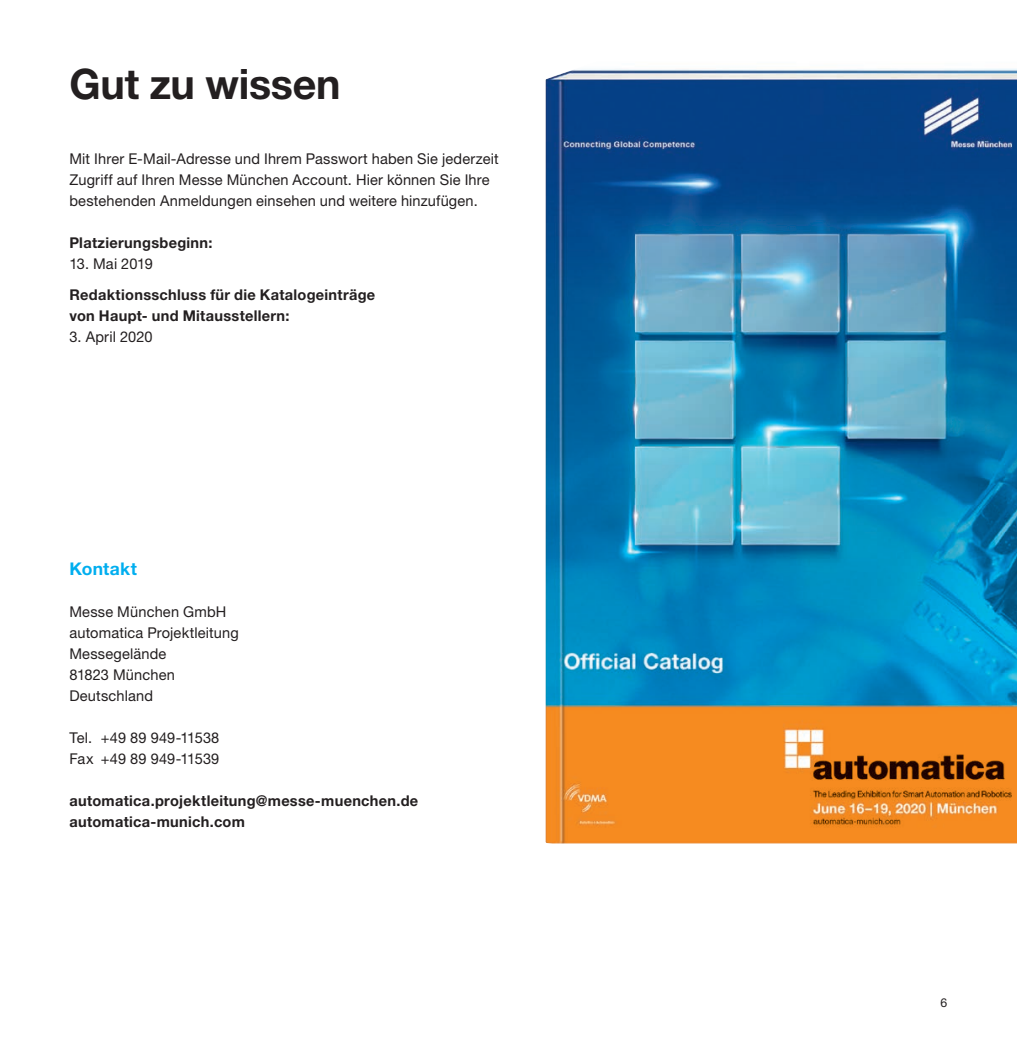
<style>
.page{position:relative;width:1017px;height:1042px;background:#fff}
.page>*{position:absolute;margin:0;border:0;box-sizing:border-box;transform-origin:0 0}
.t1{font:700 42px "Helvetica Neue LT Pro";letter-spacing:-.005em;color:#231f20}
.t2{font:700 17.5px "Helvetica Neue LT Pro";letter-spacing:.015em;color:#00aeef}
.t3{font:14.88px/21px "Helvetica Neue LT Pro";letter-spacing:.01em;color:#231f20}
.t4{font:700 14.88px/21px "Helvetica Neue LT Pro";letter-spacing:.02em;color:#231f20}
.t5{font:14.88px "Helvetica Neue LT Pro";letter-spacing:-.01em;color:#231f20}
.t6{font:12.25px "Helvetica Neue LT Pro";color:#231f20}
</style>
<div class="page">
<img style="left:545px;top:69px;width:472px;height:774px">
<h1 class="t1" style="left:69px;top:58px;width:273px">Gut zu wissen</h1>
<p class="t3" style="left:69px;top:148px;width:431px">Mit Ihrer E-Mail-Adresse und Ihrem Passwort haben Sie jederzeit<br>Zugriff auf Ihren Messe München Account. Hier können Sie Ihre bestehenden Anmeldungen einsehen und weitere hinzufügen.</p>
<p class="t4" style="left:69px;top:232px;width:145px">Platzierungsbeginn:</p>
<p class="t5" style="left:69px;top:255px;width:85px">13. Mai 2019</p>
<p class="t4" style="left:69px;top:284px;width:307px">Redaktionsschluss für die Katalogeinträge von Haupt- und Mitausstellern:</p>
<p class="t3" style="left:69px;top:326px;width:85px">3. April 2020</p>
<p class="t2" style="left:69px;top:558px;width:69px">Kontakt</p>
<p class="t3" style="left:69px;top:601px;width:171px">Messe München GmbH automatica Projektleitung<br>Messegelände<br>81823 München<br>Deutschland</p>
<p class="t3" style="left:69px;top:727px;width:151px">Tel. +49 89 949-11538<br>Fax +49 89 949-11539</p>
<p class="t4" style="left:69px;top:790px;width:350px">automatica.projektleitung@messe-muenchen.de automatica-munich.com</p>
<p class="t6" style="left:940px;top:995px;width:8px">6</p>
</div>
